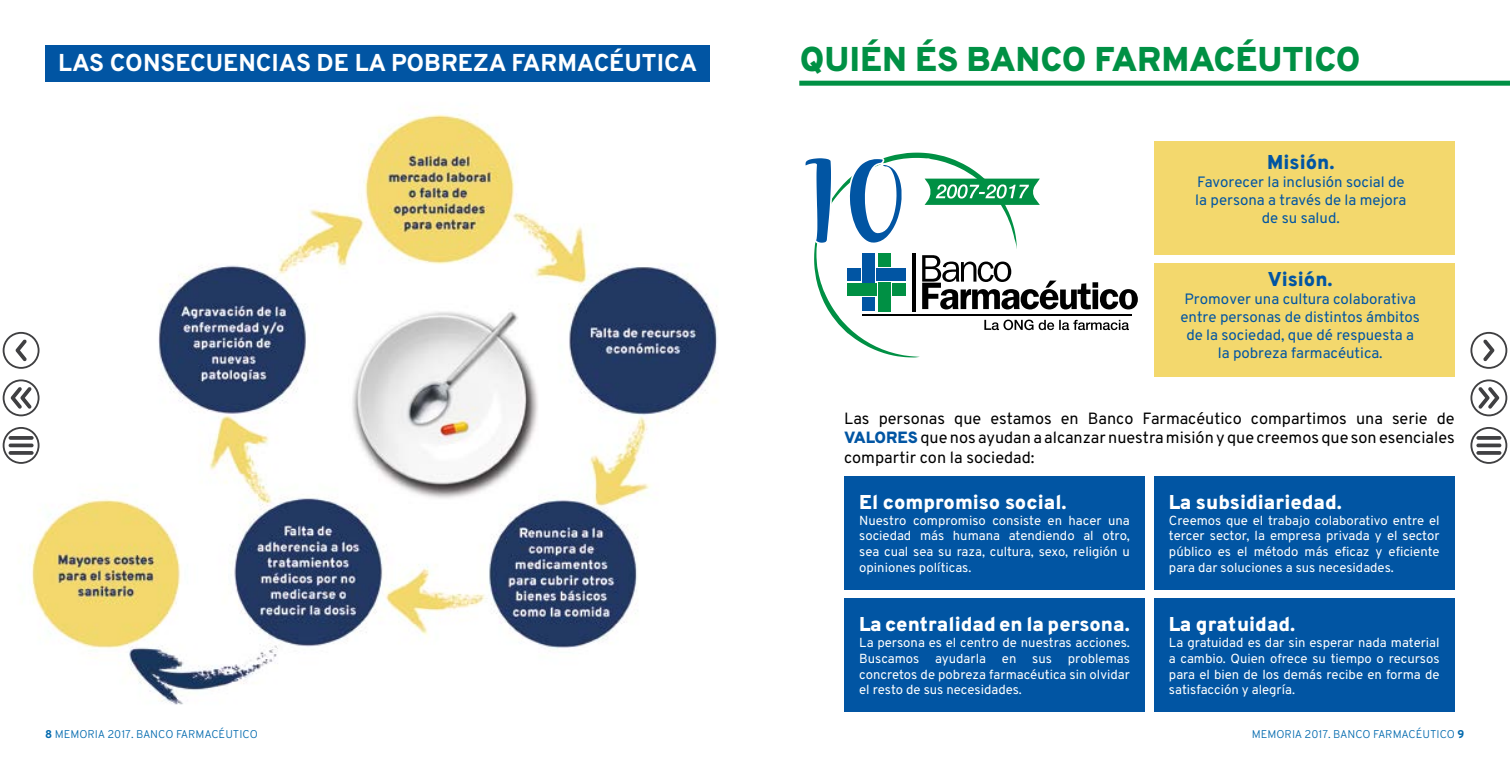
<style>
.page{position:relative;width:1510px;height:766px;background:#fff}
.page>*{position:absolute;margin:0;border:0;box-sizing:border-box;transform-origin:0 0}
.t1{font:800 34.38px "Overpass";color:#009044}
.t2{font:800 24.38px "Overpass";color:#fff}
.t3{font:800 20px "Overpass";color:#fff}
.t4{font:800 20px "Overpass";color:#0155a3}
.t5{font:16.25px/19.5px "Overpass";color:#000;text-align:justify}
.t6{font:15px/18px "Overpass";color:#0155a3;text-align:center}
.t7{font:13.12px/15.8px "Overpass";color:#fff;text-align:justify}
.t8{font:300 11.25px "Overpass";color:#0069ae}
.s1{font-weight:800;color:#0155a3}
.s2{font-weight:800}
</style>
<div class="page">
<div style="left:1153px;top:141px;width:301px;height:113px;background:#f3d86d"></div>
<div style="left:1153px;top:263px;width:301px;height:114px;background:#f3d86d"></div>
<img style="left:2px;top:107px;width:716px;height:598px">
<div style="left:799px;top:81px;width:710px;height:5px;background:#009044"></div>
<div style="left:844px;top:476px;width:301px;height:113px;background:#0155a3"></div>
<div style="left:1153px;top:476px;width:301px;height:113px;background:#0155a3"></div>
<div style="left:844px;top:598px;width:301px;height:113px;background:#0155a3"></div>
<div style="left:1153px;top:598px;width:301px;height:113px;background:#0155a3"></div>
<svg style="left:805px;top:152px;width:332px;height:205px"></svg>
<div style="left:45px;top:45px;width:665px;height:37px;background:#0155a3"></div>
<svg style="left:1470px;top:332px;width:37px;height:37px"></svg>
<svg style="left:1470px;top:379px;width:37px;height:37px"></svg>
<svg style="left:3px;top:332px;width:37px;height:37px"></svg>
<svg style="left:3px;top:379px;width:37px;height:37px"></svg>
<svg style="left:1470px;top:427px;width:37px;height:36px"></svg>
<hr style="left:1476px;top:436px;width:25px;height:3px;background:#404042;border-radius:2px">
<svg style="left:1476px;top:443px;width:25px;height:4px"></svg>
<hr style="left:1476px;top:451px;width:25px;height:3px;background:#404042;border-radius:2px">
<svg style="left:3px;top:427px;width:37px;height:36px"></svg>
<hr style="left:9px;top:436px;width:25px;height:3px;background:#404042;border-radius:2px">
<svg style="left:9px;top:443px;width:25px;height:4px"></svg>
<hr style="left:9px;top:451px;width:25px;height:3px;background:#404042;border-radius:2px">
<h2 class="t2" style="left:58px;top:48px;width:640px">LAS CONSECUENCIAS DE LA POBREZA FARMACÉUTICA</h2>
<h1 class="t1" style="left:800px;top:37px;width:562px">QUIÉN ÉS BANCO FARMACÉUTICO</h1>
<h3 class="t4" style="left:1267px;top:149px;width:69px">Misión.</h3>
<p class="t6" style="left:1195px;top:172px;width:212px">Favorecer la inclusión social de la persona a través de la mejora de su salud.</p>
<h3 class="t4" style="left:1267px;top:267px;width:67px">Visión.</h3>
<p class="t6" style="left:1180px;top:290px;width:241px">Promover una cultura colaborativa entre personas de distintos ámbitos de la sociedad, que dé respuesta a la pobreza farmacéutica.</p>
<p class="t5" style="left:844px;top:408px;width:612px">Las personas que estamos en Banco Farmacéutico compartimos una serie de <span class="s1">VALORES</span> que nos ayudan a alcanzar nuestra misión y que creemos que son esenciales compartir con la sociedad:</p>
<h3 class="t3" style="left:859px;top:489px;width:209px">El compromiso social.</h3>
<p class="t7" style="left:859px;top:512px;width:272px">Nuestro compromiso consiste en hacer una sociedad más humana atendiendo al otro, sea cual sea su raza, cultura, sexo, religión u opiniones políticas.</p>
<h3 class="t3" style="left:859px;top:611px;width:272px">La centralidad en la persona.</h3>
<p class="t7" style="left:859px;top:634px;width:272px">La persona es el centro de nuestras acciones.<br>Buscamos ayudarla en sus problemas concretos de pobreza farmacéutica sin olvidar el resto de sus necesidades.</p>
<h3 class="t3" style="left:1169px;top:489px;width:175px">La subsidiariedad.</h3>
<p class="t7" style="left:1169px;top:512px;width:272px">Creemos que el trabajo colaborativo entre el tercer sector, la empresa privada y el sector público es el método más eficaz y eficiente para dar soluciones a sus necesidades.</p>
<h3 class="t3" style="left:1169px;top:611px;width:128px">La gratuidad.</h3>
<p class="t7" style="left:1169px;top:634px;width:272px">La gratuidad es dar sin esperar nada material a cambio. Quien ofrece su tiempo o recursos para el bien de los demás recibe en forma de satisfacción y alegría.</p>
<p class="t8" style="left:45px;top:727px;width:214px"><span class="s2">8</span> MEMORIA 2017. BANCO FARMACÉUTICO</p>
<p class="t8" style="left:1251px;top:727px;width:214px">MEMORIA 2017. BANCO FARMACÉUTICO <span class="s2">9</span></p>
</div>
